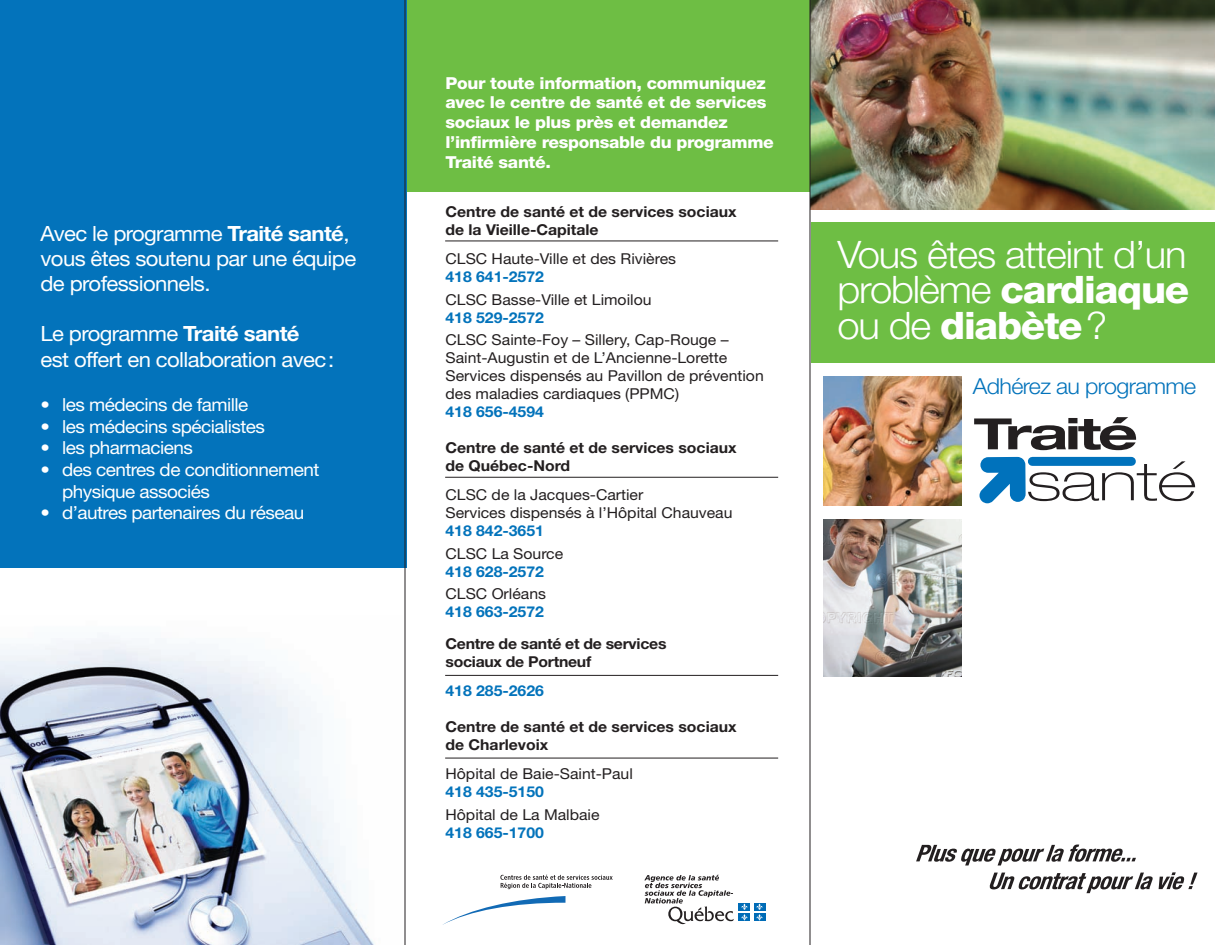
<style>
.page{position:relative;width:1215px;height:945px;background:#fff}
.page>*{position:absolute;margin:0;border:0;box-sizing:border-box;transform-origin:0 0}
.t1{font:300 37.95px/35.4px "Helvetica Neue";letter-spacing:-.03em;color:#fff;text-align:justify;scale:1.05 1}
.t2{font:300 22.05px "Helvetica Neue";letter-spacing:-.03em;color:#0373bb;scale:1.05 1}
.t3{font:21px/25.2px "Helvetica Neue";letter-spacing:-.03em;color:#fff;scale:1.05 1}
.t4{font:18px/21.6px "Helvetica Neue";letter-spacing:-.03em;color:#fff;scale:1.05 1}
.t5{font:800 16.5px/19.8px "Helvetica Neue";letter-spacing:-.02em;color:#fff;scale:1.05 1}
.t6{font:15px/18px "Helvetica Neue";color:#231f20;scale:1.05 1}
.t7{font:700 15px/18px "Helvetica Neue";color:#231f20;scale:1.05 1}
.t8{font:700 15px "Helvetica Neue";color:#0373bb;scale:1.05 1}
.s1{font-weight:700}
.s2{font-weight:800}
</style>
<div class="page">
<img style="left:0;top:635px;width:374px;height:310px">
<div style="left:811px;top:223px;width:404px;height:140px;background:#6ebe44"></div>
<div style="left:405px;top:0;width:406px;height:191px;background:#6ebe44"></div>
<div style="left:0;top:0;width:406px;height:568px;background:#0373bb"></div>
<img style="left:811px;top:0;width:404px;height:209px">
<img style="left:823px;top:377px;width:138px;height:129px">
<img style="left:823px;top:519px;width:138px;height:158px">
<hr style="left:405px;top:0;width:1px;height:945px;background:#231f20">
<hr style="left:810px;top:0;width:1px;height:945px;background:#231f20">
<svg style="left:974px;top:417px;width:162px;height:33px"></svg>
<svg style="left:980px;top:457px;width:215px;height:46px"></svg>
<div style="left:1032px;top:457px;width:99px;height:9px;background:#0072bc"></div>
<svg style="left:916px;top:845px;width:220px;height:20px"></svg>
<svg style="left:989px;top:873px;width:164px;height:20px"></svg>
<svg style="left:1159px;top:872px;width:39px;height:17px"></svg>
<svg style="left:500px;top:875px;width:113px;height:14px"></svg>
<svg style="left:443px;top:896px;width:122px;height:29px"></svg>
<div style="left:739px;top:903px;width:11px;height:7px;background:#006cb7"></div>
<div style="left:754px;top:903px;width:11px;height:7px;background:#006cb7"></div>
<div style="left:739px;top:914px;width:11px;height:7px;background:#006cb7"></div>
<svg style="left:741px;top:904px;width:7px;height:17px"></svg>
<div style="left:754px;top:914px;width:11px;height:7px;background:#006cb7"></div>
<svg style="left:756px;top:904px;width:7px;height:17px"></svg>
<svg style="left:644px;top:875px;width:90px;height:49px"></svg>
<hr style="left:445px;top:241px;width:333px;height:1px;background:#231f20">
<hr style="left:445px;top:477px;width:333px;height:1px;background:#231f20">
<hr style="left:445px;top:675px;width:333px;height:1px;background:#231f20">
<hr style="left:445px;top:758px;width:333px;height:1px;background:#231f20">
<h3 class="t3" style="left:40px;top:223px;width:302px">Avec le programme <span class="s1">Traité santé</span>, vous êtes soutenu par une équipe de professionnels.</h3>
<h3 class="t3" style="left:40px;top:323px;width:281px">Le programme <span class="s1">Traité santé<br></span>est offert en collaboration avec:</h3>
<p class="t4" style="left:40px;top:396px;width:200px">• les médecins de famille</p>
<p class="t4" style="left:40px;top:417px;width:215px">• les médecins spécialistes</p>
<p class="t4" style="left:40px;top:439px;width:147px">• les pharmaciens</p>
<p class="t4" style="left:62px;top:461px;width:247px;text-indent:-22px">• des centres de conditionnement physique associés</p>
<p class="t4" style="left:40px;top:504px;width:253px">• d’autres partenaires du réseau</p>
<p class="t5" style="left:446px;top:74px;width:314px">Pour toute information, communiquez avec le centre de santé et de services sociaux le plus près et demandez l’infirmière responsable du programme<br>Traité santé.</p>
<p class="t7" style="left:446px;top:204px;width:279px">Centre de santé et de services sociaux de la Vieille-Capitale</p>
<p class="t6" style="left:446px;top:251px;width:221px">CLSC Haute-Ville et des Rivières</p>
<p class="t8" style="left:446px;top:271px;width:95px">418 641-2572</p>
<p class="t6" style="left:446px;top:292px;width:198px">CLSC Basse-Ville et Limoilou</p>
<p class="t8" style="left:446px;top:312px;width:95px">418 529-2572</p>
<p class="t6" style="left:446px;top:332px;width:305px">CLSC Sainte-Foy – Sillery, Cap-Rouge – Saint-Augustin et de L’Ancienne-Lorette Services dispensés au Pavillon de prévention des maladies cardiaques (PPMC)</p>
<p class="t8" style="left:446px;top:406px;width:95px">418 656-4594</p>
<p class="t7" style="left:446px;top:440px;width:279px">Centre de santé et de services sociaux de Québec-Nord</p>
<p class="t6" style="left:446px;top:487px;width:275px">CLSC de la Jacques-Cartier<br>Services dispensés à l’Hôpital Chauveau</p>
<p class="t8" style="left:446px;top:525px;width:95px">418 842-3651</p>
<p class="t6" style="left:446px;top:546px;width:114px">CLSC La Source</p>
<p class="t8" style="left:446px;top:566px;width:95px">418 628-2572</p>
<p class="t6" style="left:446px;top:586px;width:97px">CLSC Orléans</p>
<p class="t8" style="left:446px;top:606px;width:95px">418 663-2572</p>
<p class="t7" style="left:446px;top:636px;width:212px">Centre de santé et de services sociaux de Portneuf</p>
<p class="t8" style="left:446px;top:686px;width:95px">418 285-2626</p>
<p class="t7" style="left:446px;top:719px;width:279px">Centre de santé et de services sociaux de Charlevoix</p>
<p class="t6" style="left:446px;top:766px;width:180px">Hôpital de Baie-Saint-Paul</p>
<p class="t8" style="left:446px;top:787px;width:95px">418 435-5150</p>
<p class="t6" style="left:446px;top:807px;width:148px">Hôpital de La Malbaie</p>
<p class="t8" style="left:446px;top:827px;width:95px">418 665-1700</p>
<h1 class="t1" style="left:837px;top:240px;width:337px">Vous êtes atteint d’un problème <span class="s2">cardiaque </span>ou de <span class="s2">diabète</span>?</h1>
<h2 class="t2" style="left:973px;top:379px;width:214px">Adhérez au programme</h2>
</div>
